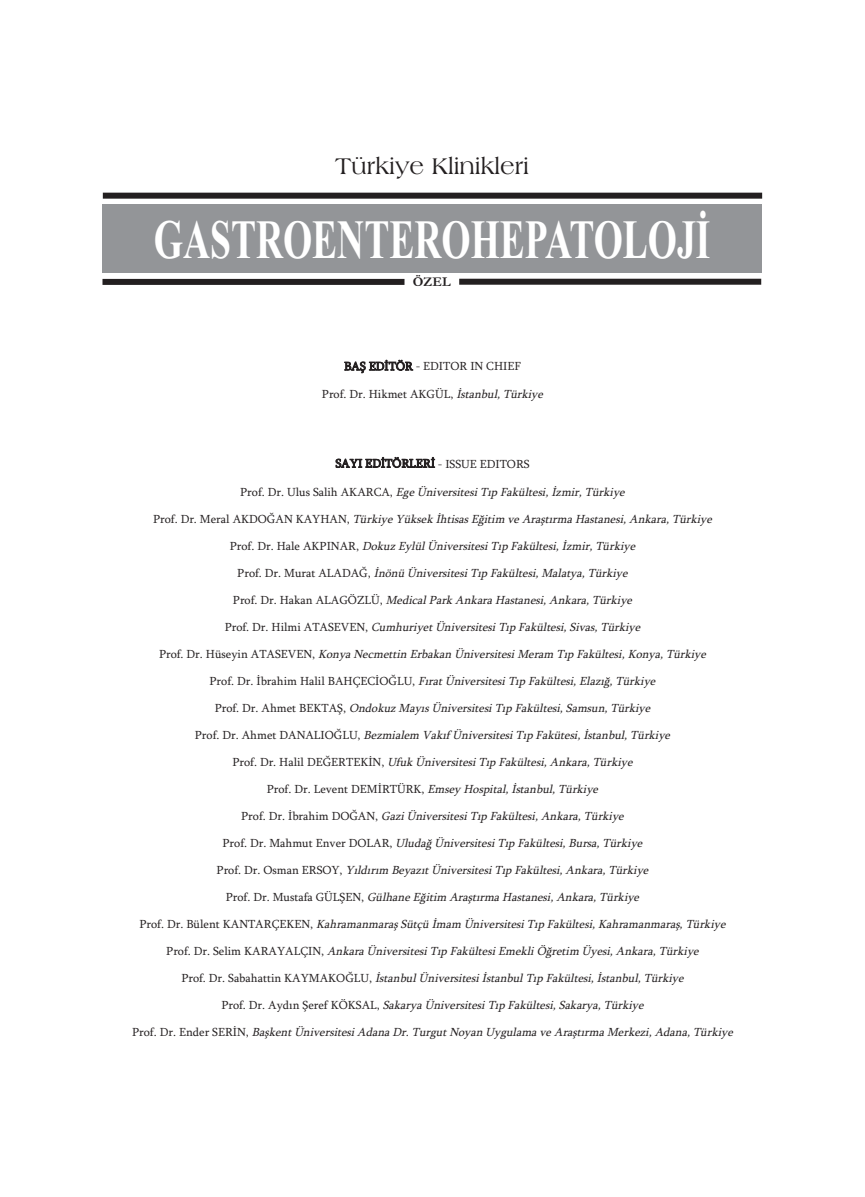
<style>
.page{position:relative;width:865px;height:1197px;background:#fff}
.page>*{position:absolute;margin:0;border:0;box-sizing:border-box;transform-origin:0 0}
.t1{font:700 55.35px "Times New Roman";color:#fff;scale:.68 1}
.t2{font:24px "Americana BT Roman";color:#231f20}
.t3{font:700 13.5px "Garamond";color:#231f20}
.t4{font:italic 12px "Sylfaen";color:#231f20}
.t5{font:12px "Sylfaen";color:#231f20}
.s1{font-style:italic}
.s2{font-style:normal}
</style>
<div class="page">
<div style="left:102px;top:204px;width:660px;height:68px;background:#939598"></div>
<div style="left:103px;top:193px;width:659px;height:6px;background:#231f20"></div>
<div style="left:102px;top:279px;width:302px;height:6px;background:#231f20"></div>
<div style="left:459px;top:279px;width:302px;height:6px;background:#231f20"></div>
<h2 class="t2" style="left:335px;top:152px;width:195px">Türkiye Klinikleri</h2>
<h1 class="t1" style="left:154px;top:207px;width:820px">GASTROENTEROHEPATOLOJİ</h1>
<p class="t3" style="left:413px;top:274px;width:39px">ÖZEL</p>
<p class="t5" style="left:344px;top:359px;width:178px">BAŞ EDİTÖR - EDITOR IN CHIEF</p>
<p class="t5" style="left:322px;top:386px;width:226px">Prof. Dr. Hikmet AKGÜL, <span class="s1">İstanbul,Türkiye</span></p>
<p class="t5" style="left:335px;top:456px;width:195px">SAYI EDİTÖRLERİ - ISSUE EDITORS</p>
<p class="t4" style="left:240px;top:484px;width:389px"><span class="s2">P r o f. D r . U l u s S a l i h A KA R C A ,</span> Ege Üniversitesi Tıp Fakültesi, İzmir, Türkiye</p>
<p class="t4" style="left:153px;top:511px;width:563px"><span class="s2">P r o f . D r . M e r a l A K D O Ğ A N K A Y H A N ,</span> Türkiye Yüksek İhtisas Eğitim ve Araştırma Hastanesi, Ankara, Türkiye</p>
<p class="t4" style="left:230px;top:538px;width:410px"><span class="s2">P r o f . D r . H a l e A K P I N A R ,</span> Dokuz Eylül Üniversitesi Tıp Fakültesi, İzmir, Türkiye</p>
<p class="t4" style="left:237px;top:565px;width:395px"><span class="s2">P r o f . D r . M u r a t A L A D A Ğ ,</span> İnönü Üniversitesi Tıp Fakültesi, Malatya, Türkiye</p>
<p class="t4" style="left:233px;top:592px;width:404px"><span class="s2">P r o f . D r . H a k a n A L A G Ö Z L Ü ,</span> Medical Park Ankara Hastanesi, Ankara, Türkiye</p>
<p class="t4" style="left:225px;top:619px;width:420px"><span class="s2">P r o f . D r . H i l m i A T A S E V E N ,</span> Cumhuriyet Üniversitesi Tıp Fakültesi, Sivas, Türkiye</p>
<p class="t4" style="left:159px;top:646px;width:552px"><span class="s2">P r o f . D r . H ü s e y i n A T A S E V E N ,</span> Konya Necmettin Erbakan Üniversitesi Meram Tıp Fakültesi, Konya, Türkiye</p>
<p class="t4" style="left:209px;top:673px;width:451px"><span class="s2">P r o f. D r . İ b r a h i m H a l i l B A H Ç E C İ O Ğ L U ,</span> Fırat Üniversitesi Tıp Fakültesi, Elazığ, Türkiye</p>
<p class="t4" style="left:215px;top:700px;width:440px"><span class="s2">P r o f . D r . A h m e t B E K T A Ş ,</span> Ondokuz Mayıs Üniversitesi Tıp Fakültesi, Samsun, Türkiye</p>
<p class="t4" style="left:195px;top:727px;width:480px"><span class="s2">P r o f . D r . A h m e t D A N A L I O Ğ L U ,</span> Bezmialem Vakıf Üniversitesi Tıp Fakütesi, İstanbul, Türkiye</p>
<p class="t4" style="left:232px;top:754px;width:405px"><span class="s2">P r o f . D r . H a l i l D E Ğ E R T E K İ N ,</span> Ufuk Üniversitesi Tıp Fakültesi, Ankara, Türkiye</p>
<p class="t4" style="left:267px;top:781px;width:336px"><span class="s2">Prof. Dr. Levent DEMİRTÜRK,</span> EmseyHospital,İstanbul,Türkiye</p>
<p class="t4" style="left:241px;top:808px;width:387px"><span class="s2">P r o f . D r . İ b r a h i m D O Ğ A N ,</span> Gazi Üniversitesi Tıp Fakültesi, Ankara, Türkiye</p>
<p class="t4" style="left:222px;top:835px;width:425px"><span class="s2">P r o f . D r . M a h m u t E n v e r D O L A R ,</span> Uludağ Üniversitesi Tıp Fakültesi, Bursa, Türkiye</p>
<p class="t4" style="left:217px;top:862px;width:436px"><span class="s2">P r o f . D r . O s m a n E R S O Y ,</span> Yıldırım Beyazıt Üniversitesi Tıp Fakültesi, Ankara, Türkiye</p>
<p class="t4" style="left:226px;top:889px;width:418px"><span class="s2">P r o f . D r . M u s t a fa G Ü L Ş E N ,</span> Gülhane Eğitim Araştırma Hastanesi, Ankara, Türkiye</p>
<p class="t4" style="left:139px;top:916px;width:591px"><span class="s2">P r o f . D r . B ü l e n t K A N T A R Ç E K E N ,</span> Kahramanmaraş Sütçü İmam Üniversitesi Tıp Fakültesi, Kahramanmaraş, Türkiye</p>
<p class="t4" style="left:166px;top:943px;width:537px"><span class="s2">P r o f . D r . S e l i m K A R A Y A L Ç I N ,</span> Ankara Üniversitesi Tıp Fakültesi Emekli Öğretim Üyesi, Ankara, Türkiye</p>
<p class="t4" style="left:181px;top:970px;width:507px"><span class="s2">P r o f . D r . S a b a h a t t i n K A Y M A K O Ğ L U ,</span> İstanbul Üniversitesi İstanbul Tıp Fakültesi, İstanbul, Türkiye</p>
<p class="t4" style="left:221px;top:997px;width:427px"><span class="s2">P r o f . D r . A y d ı n Ş e r e f K Ö K S A L ,</span> Sakarya Üniversitesi Tıp Fakültesi, Sakarya, Türkiye</p>
<p class="t4" style="left:132px;top:1024px;width:605px"><span class="s2">P r o f . D r . E n d e r S E R İ N ,</span> Başkent Üniversitesi Adana Dr. Turgut Noyan Uygulama ve Araştırma Merkezi, Adana, Türkiye</p>
</div>
